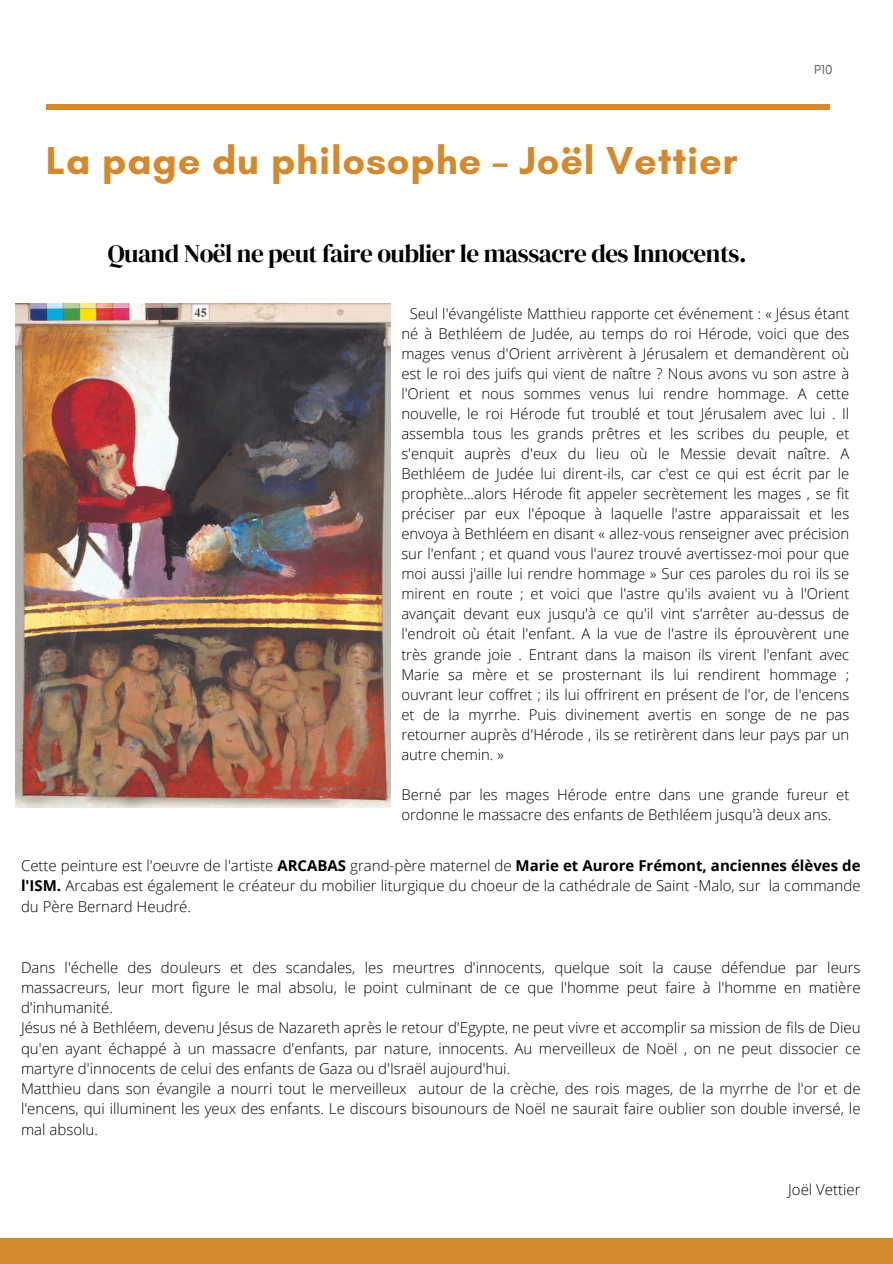
<style>
.page{position:relative;width:893px;height:1264px;background:#fff}
.page>*{position:absolute;margin:0;border:0;box-sizing:border-box;transform-origin:0 0}
.t1{font:700 39.75px "Glacial Indifference";letter-spacing:.02em;color:#d4892c}
.t2{font:25.2px "DM Serif Display";letter-spacing:-.02em;color:#000}
.t3{font:300 15px/20.2px "Open Sans";color:#000;text-align:justify}
.t4{font:300 14.85px/20.1px "Open Sans";color:#000;text-align:justify}
.t5{font:13.2px "Glacial Indifference";color:#565b5b}
.s1{font-weight:700}
</style>
<div class="page">
<div style="left:0;top:1238px;width:892px;height:25px;background:#d4892c"></div>
<div style="left:46px;top:104px;width:783px;height:6px;background:#d4892c"></div>
<img style="left:15px;top:304px;width:375px;height:503px">
<p class="t1" style="left:46px;top:136px;width:693px">La page du philosophe – Joël Vettier</p>
<p class="t2" style="left:108px;top:236px;width:640px">Quand Noël ne peut faire oublier le massacre des Innocents.</p>
<p class="t5" style="left:814px;top:61px;width:20px">P10</p>
<p class="t4" style="left:401px;top:303px;width:449px;text-indent:8px">Seul l'évangéliste Matthieu rapporte cet événement : « Jésus étant né à Bethléem de Judée, au temps do roi Hérode, voici que des mages venus d'Orient arrivèrent à Jérusalem et demandèrent où est le roi des juifs qui vient de naître ? Nous avons vu son astre à l'Orient et nous sommes venus lui rendre hommage. A cette nouvelle, le roi Hérode fut troublé et tout Jérusalem avec lui . Il assembla tous les grands prêtres et les scribes du peuple, et s'enquit auprès d'eux du lieu où le Messie devait naître. A Bethléem de Judée lui dirent-ils, car c'est ce qui est écrit par le prophète...alors Hérode fit appeler secrètement les mages , se fit préciser par eux l'époque à laquelle l'astre apparaissait et les envoya à Bethléem en disant « allez-vous renseigner avec précision sur l'enfant ; et quand vous l'aurez trouvé avertissez-moi pour que moi aussi j'aille lui rendre hommage » Sur ces paroles du roi ils se mirent en route ; et voici que l'astre qu'ils avaient vu à l'Orient avançait devant eux jusqu'à ce qu'il vint s'arrêter au-dessus de l'endroit où était l'enfant. A la vue de l'astre ils éprouvèrent une très grande joie . Entrant dans la maison ils virent l'enfant avec Marie sa mère et se prosternant ils lui rendirent hommage ; ouvrant leur coffret ; ils lui offrirent en présent de l'or, de l'encens et de la myrrhe. Puis divinement avertis en songe de ne pas retourner auprès d'Hérode , ils se retirèrent dans leur pays par un autre chemin. »</p>
<p class="t4" style="left:401px;top:784px;width:449px">Berné par les mages Hérode entre dans une grande fureur et ordonne le massacre des enfants de Bethléem jusqu'à deux ans.</p>
<p class="t3" style="left:21px;top:855px;width:841px">Cette peinture est l'oeuvre de l'artiste <span class="s1">ARCABAS</span> grand-père maternel de <span class="s1">Marie et Aurore Frémont, anciennes élèves de l'ISM.</span> Arcabas est également le créateur du mobilier liturgique du choeur de la cathédrale de Saint -Malo, sur la commande du Père Bernard Heudré.</p>
<p class="t3" style="left:21px;top:956px;width:841px">Dans l'échelle des douleurs et des scandales, les meurtres d'innocents, quelque soit la cause défendue par leurs massacreurs, leur mort figure le mal absolu, le point culminant de ce que l'homme peut faire à l'homme en matière d'inhumanité.</p>
<p class="t3" style="left:21px;top:1017px;width:841px">Jésus né à Bethléem, devenu Jésus de Nazareth après le retour d'Egypte, ne peut vivre et accomplir sa mission de fils de Dieu qu'en ayant échappé à un massacre d'enfants, par nature, innocents. Au merveilleux de Noël , on ne peut dissocier ce martyre d'innocents de celui des enfants de Gaza ou d'Israël aujourd'hui.</p>
<p class="t3" style="left:21px;top:1078px;width:841px">Matthieu dans son évangile a nourri tout le merveilleux autour de la crèche, des rois mages, de la myrrhe de l'or et de l'encens, qui illuminent les yeux des enfants. Le discours bisounours de Noël ne saurait faire oublier son double inversé, le mal absolu.</p>
<p class="t3" style="left:788px;top:1179px;width:74px">Joël Vettier</p>
</div>
